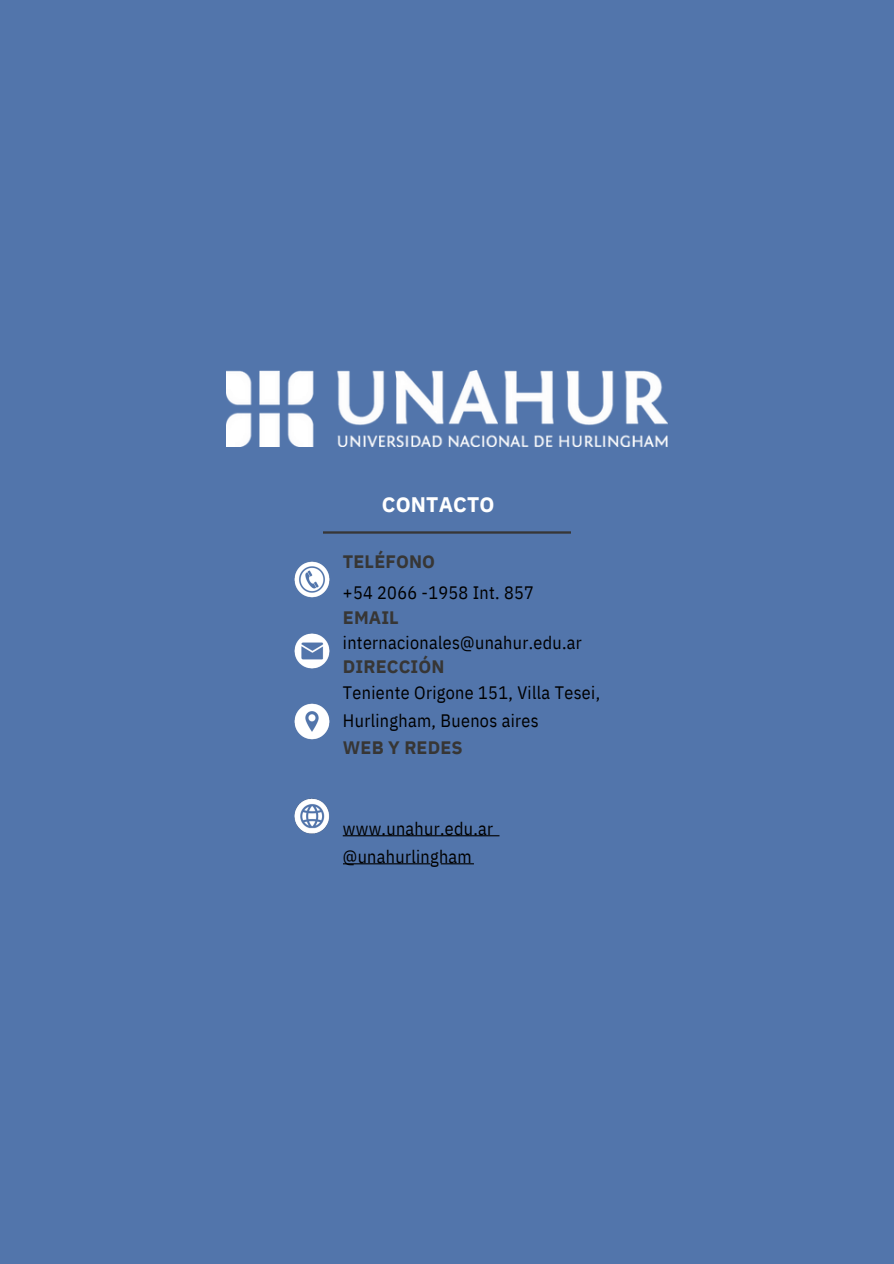
<style>
.page{position:relative;width:894px;height:1264px;background:#fff}
.page>*{position:absolute;margin:0;border:0;box-sizing:border-box;transform-origin:0 0}
.t1{font:700 21px "IBM Plex Sans";letter-spacing:.005em;color:#fff}
.t2{font:18px/28.2px "IBM Plex Sans Cond";letter-spacing:.02em;color:#000}
.t3{font:700 18px "IBM Plex Sans";letter-spacing:.005em;color:#373635}
</style>
<div class="page">
<div style="left:0;top:0;width:893px;height:1263px;background:#5275ab"></div>
<img style="left:226px;top:371px;width:441px;height:75px">
<img style="left:294px;top:633px;width:36px;height:36px">
<img style="left:294px;top:703px;width:36px;height:37px">
<img style="left:294px;top:561px;width:36px;height:37px">
<img style="left:294px;top:798px;width:206px;height:39px">
<svg style="left:343px;top:863px;width:131px;height:1px"></svg>
<p class="t1" style="left:382px;top:490px;width:114px">CONTACTO</p>
<p class="t3" style="left:343px;top:549px;width:94px">TELÉFONO</p>
<p class="t2" style="left:343px;top:578px;width:192px">+54 2066 -1958 Int. 857</p>
<h2 class="t3" style="left:343px;top:605px;width:57px">EMAIL</h2>
<p class="t2" style="left:343px;top:627px;width:240px">internacionales@unahur.edu.ar</p>
<p class="t3" style="left:343px;top:655px;width:103px">DIRECCIÓN</p>
<p class="t2" style="left:343px;top:678px;width:259px">Teniente Origone 151, Villa Tesei,<br>Hurlingham, Buenos aires</p>
<p class="t3" style="left:343px;top:736px;width:121px">WEB Y REDES</p>
<h1 class="t2" style="left:343px;top:814px;width:152px">www.unahur.edu.ar @unahurlingham</h1>
</div>
